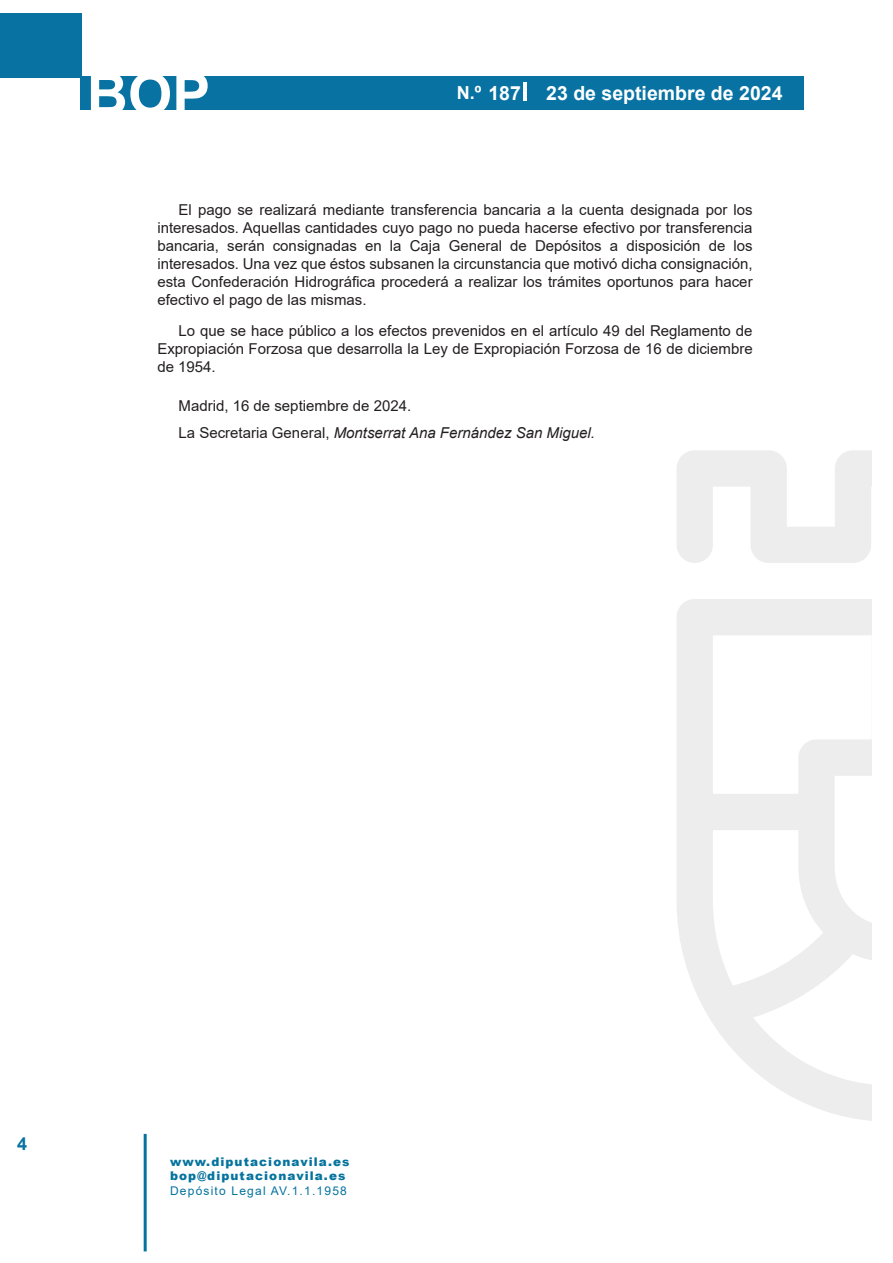
<style>
.page{position:relative;width:893px;height:1263px;background:#fff}
.page>*{position:absolute;margin:0;border:0;box-sizing:border-box;transform-origin:0 0}
.t1{font:700 57px "Arial";color:#fff}
.t2{font:700 19.5px "Arial";color:#fff}
.t3{font:700 18px "Arial";color:#fff}
.t4{font:700 18px "Arial";color:#0873a3}
.TEXTO{font:15px/18px "Arial";color:#231f20;text-align:justify}
.TEXTO-2{font:15px/18px "Arial MT2";color:#231f20;text-align:justify}
.FIRMA{font:italic 15px "Arial";color:#231f20}
.FIRMA-2{font:15px "Arial";color:#231f20}
.t5{font:900 12px/14.4px "Arial";letter-spacing:.09em;color:#05739e}
.t6{font:12px "Arial MT2";letter-spacing:.1em;color:#05739e}
.s1{font-size:19.5px}
.s2{font-family:"Arial MT2"}
.s3{font-style:normal}
</style>
<div class="page">
<div style="left:0;top:13px;width:81px;height:64px;background:#0873a3"></div>
<div style="left:80px;top:77px;width:724px;height:33px;background:#0873a3"></div>
<hr style="left:144px;top:1134px;width:3px;height:117px;background:#05739e">
<hr style="left:524px;top:83px;width:3px;height:18px;background:#fff">
<svg style="left:677px;top:450px;width:195px;height:671px"></svg>
<h1 class="t1" style="left:87px;top:54px;width:125px">BOP</h1>
<p class="t3" style="left:457px;top:80px;width:65px">N.º <span class="s1">187</span></p>
<h2 class="t2" style="left:546px;top:80px;width:238px">23 de septiembre de 2024</h2>
<p class="TEXTO" style="left:157px;top:201px;width:597px;text-indent:21px"><span class="s2">El pago se realizará mediante transferencia bancaria a la cuenta designada por los interesados. Aquellas cantidades cuyo pago no pueda hacerse efectivo por transferencia </span>bancaria, serán consignadas en la Caja General de Depósitos a disposición de los interesados. Una vez que éstos subsanen la circunstancia que motivó dicha consignación, esta Confederación Hidrográfica procederá a realizar los trámites oportunos para hacer <span class="s2">efectivo el pago de las mismas.</span></p>
<p class="TEXTO-2" style="left:157px;top:321px;width:597px;text-indent:21px">Lo que se hace público a los efectos prevenidos en el artículo 49 del Reglamento de Expropiación Forzosa que desarrolla la Ley de Expropiación Forzosa de 16 de diciembre de 1954.</p>
<p class="FIRMA-2" style="left:179px;top:395px;width:234px">Madrid, 16 de septiembre de 2024.</p>
<p class="FIRMA" style="left:179px;top:423px;width:418px"><span class="s3">La Secretaria General,</span> Montserrat Ana Fernández San Miguel.</p>
<p class="t4" style="left:17px;top:1131px;width:12px">4</p>
<p class="t5" style="left:170px;top:1154px;width:181px">www.diputacionavila.es bop@diputacionavila.es</p>
<p class="t6" style="left:170px;top:1182px;width:178px">Depósito Legal AV.1.1.1958</p>
</div>
